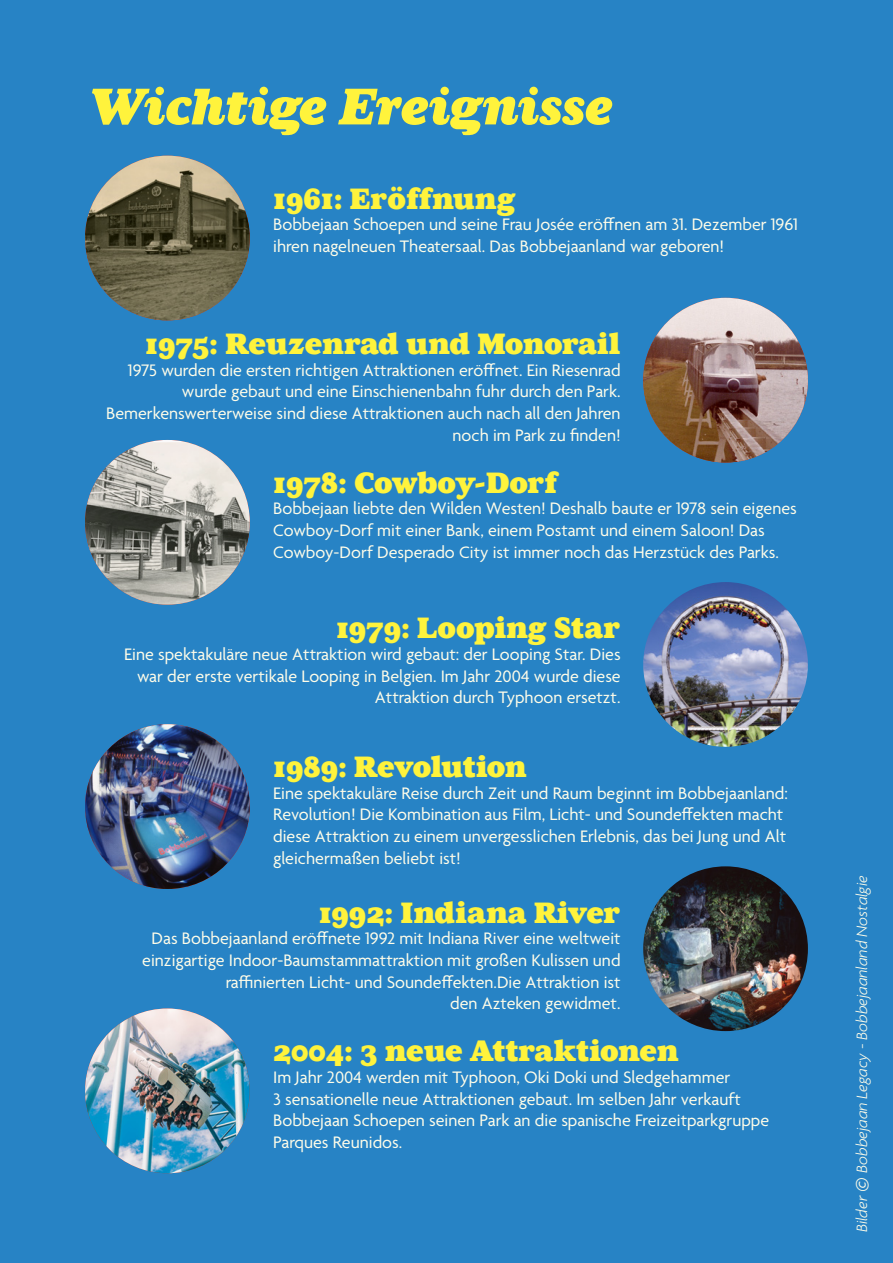
<style>
.page{position:relative;width:893px;height:1263px;background:#fff}
.page>*{position:absolute;margin:0;border:0;box-sizing:border-box;transform-origin:0 0}
.t1{font:italic 52.5px "Aurea Ultra";color:#fff33c}
.t2{font:30px "Aurea Ultra";color:#fff33c}
.t3{font:30px "Aurea Ultra";letter-spacing:-.02em;color:#fff33c}
.t4{font:30px "Aurea Ultra";letter-spacing:-.025em;color:#fff33c}
.t5{font:18px/21.6px "Agenda";color:#fffde9}
.t6{font:italic 300 16.2px "Agenda";color:#fffde9}
.s1{font-size:24.3px}
</style>
<div class="page">
<div style="left:0;top:0;width:893px;height:1262px;background:#2783c5"></div>
<img style="left:85px;top:156px;width:165px;height:164px;border-radius:82px">
<img style="left:643px;top:298px;width:165px;height:164px;border-radius:82px">
<img style="left:85px;top:440px;width:165px;height:165px;border-radius:82px">
<img style="left:643px;top:582px;width:165px;height:165px;border-radius:82px">
<img style="left:85px;top:724px;width:165px;height:165px;border-radius:82px">
<img style="left:643px;top:866px;width:165px;height:165px;border-radius:82px">
<img style="left:85px;top:1008px;width:165px;height:165px;border-radius:82px">
<p class="t1" style="left:87px;top:75px;width:526px">Wichtige Ereignisse</p>
<p class="t2" style="left:273px;top:180px;width:244px">1961: Eröffnung</p>
<p class="t5" style="left:273px;top:215px;width:526px">Bobbejaan Schoepen und seine Frau Josée eröffnen am 31. Dezember 1961 ihren nagelneuen Theatersaal. Das Bobbejaanland war geboren!</p>
<p class="t2" style="left:145px;top:326px;width:477px">1975: Reuzenrad und Monorail</p>
<p class="t5" style="left:106px;top:360px;width:516px;text-align:right">1975 wurden die ersten richtigen Attraktionen eröffnet. Ein Riesenrad wurde gebaut und eine Einschienenbahn fuhr durch den Park.<br>Bemerkenswerterweise sind diese Attraktionen auch nach all den Jahren noch im Park zu finden!</p>
<p class="t2" style="left:273px;top:465px;width:286px">1978: Cowboy-Dorf</p>
<p class="t5" style="left:273px;top:499px;width:525px">Bobbejaan liebte den Wilden Westen! Deshalb baute er 1978 sein eigenes<br>Cowboy-Dorf mit einer Bank, einem Postamt und einem Saloon! Das<br>Cowboy-Dorf Desperado City ist immer noch das Herzstück des Parks.</p>
<p class="t2" style="left:336px;top:610px;width:286px">1979: Looping Star</p>
<p class="t5" style="left:124px;top:645px;width:498px;text-align:right">Eine spektakuläre neue Attraktion wird gebaut: der Looping Star. Dies war der erste vertikale Looping in Belgien. Im Jahr 2004 wurde diese<br>Attraktion durch Typhoon ersetzt.</p>
<p class="t4" style="left:273px;top:749px;width:255px">1989: Revolution</p>
<p class="t5" style="left:273px;top:783px;width:516px">Eine spektakuläre Reise durch Zeit und Raum beginnt im Bobbejaanland:<br>Revolution! Die Kombination aus Film, Licht- und Soundeffekten macht diese Attraktion zu einem unvergesslichen Erlebnis, das bei Jung und Alt gleichermaßen beliebt ist!</p>
<p class="t2" style="left:319px;top:895px;width:303px">1992: Indiana River</p>
<p class="t5" style="left:142px;top:929px;width:480px;text-align:right">Das Bobbejaanland eröffnete 1992 mit Indiana River eine weltweit einzigartige Indoor-Baumstammattraktion mit großen Kulissen und raffinierten Licht- und Soundeffekten.Die Attraktion ist<br>den Azteken gewidmet.</p>
<p class="t3" style="left:273px;top:1033px;width:407px">2004: 3 neue Attraktionen</p>
<p class="t5" style="left:273px;top:1067px;width:498px">Im Jahr 2004 werden mit Typhoon, Oki Doki und Sledgehammer<br>3 sensationelle neue Attraktionen gebaut. Im selben Jahr verkauft Bobbejaan Schoepen seinen Park an die spanische Freizeitparkgruppe Parques Reunidos.</p>
<p class="t6" style="left:852px;top:1232px;width:358px;rotate:-90deg">Bilder <span class="s1">©</span> Bobbejaan Legacy - Bobbejaanland Nostalgie</p>
</div>
